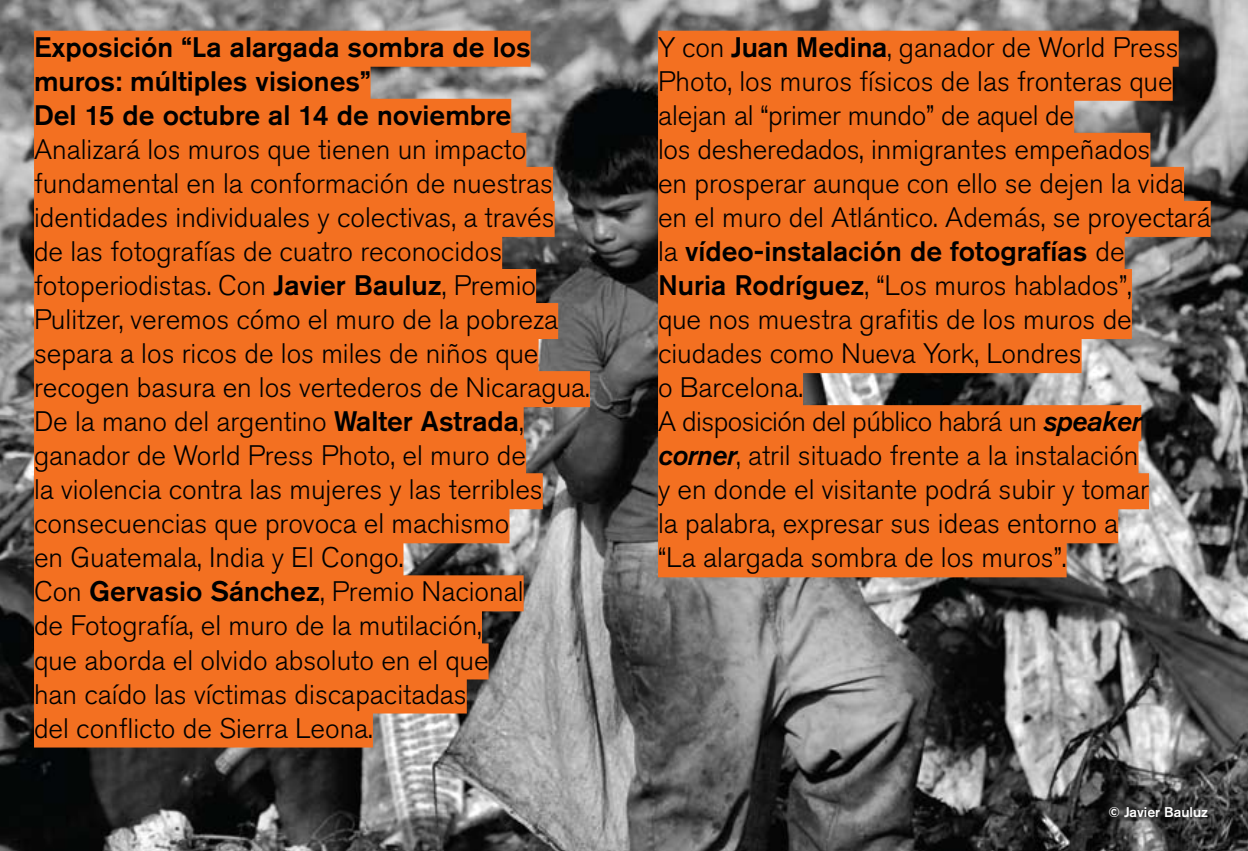
<style>
.page{position:relative;width:1248px;height:851px;background:#fff}
.page>*{position:absolute;margin:0;border:0;box-sizing:border-box;transform-origin:0 0}
.t1{font:300 28px/34px "Akzidenz Grotesk Pro";color:#000}
.t2{font:500 28px/34px "Akzidenz Grotesk Pro";color:#000}
.t3{font:500 14px "Akzidenz Grotesk Pro";color:#fff}
.s1{font-weight:500}
.s2{font-weight:500;font-style:italic}
</style>
<div class="page">
<img style="left:0;top:0;width:1247px;height:850px">
<div style="left:34px;top:31px;width:496px;height:36px;background:#f37021"></div>
<div style="left:34px;top:65px;width:336px;height:36px;background:#f37021"></div>
<div style="left:34px;top:99px;width:477px;height:36px;background:#f37021"></div>
<div style="left:34px;top:133px;width:492px;height:36px;background:#f37021"></div>
<div style="left:34px;top:167px;width:519px;height:36px;background:#f37021"></div>
<div style="left:34px;top:201px;width:520px;height:36px;background:#f37021"></div>
<div style="left:34px;top:235px;width:468px;height:36px;background:#f37021"></div>
<div style="left:34px;top:269px;width:502px;height:36px;background:#f37021"></div>
<div style="left:34px;top:303px;width:524px;height:36px;background:#f37021"></div>
<div style="left:34px;top:337px;width:504px;height:36px;background:#f37021"></div>
<div style="left:34px;top:371px;width:556px;height:36px;background:#f37021"></div>
<div style="left:34px;top:405px;width:489px;height:36px;background:#f37021"></div>
<div style="left:34px;top:439px;width:492px;height:36px;background:#f37021"></div>
<div style="left:34px;top:473px;width:508px;height:36px;background:#f37021"></div>
<div style="left:34px;top:507px;width:475px;height:36px;background:#f37021"></div>
<div style="left:34px;top:541px;width:369px;height:36px;background:#f37021"></div>
<div style="left:34px;top:575px;width:489px;height:36px;background:#f37021"></div>
<div style="left:34px;top:609px;width:448px;height:36px;background:#f37021"></div>
<div style="left:34px;top:643px;width:454px;height:36px;background:#f37021"></div>
<div style="left:34px;top:677px;width:433px;height:36px;background:#f37021"></div>
<div style="left:34px;top:711px;width:339px;height:36px;background:#f37021"></div>
<div style="left:658px;top:31px;width:520px;height:36px;background:#f37021"></div>
<div style="left:658px;top:65px;width:514px;height:36px;background:#f37021"></div>
<div style="left:658px;top:99px;width:416px;height:36px;background:#f37021"></div>
<div style="left:658px;top:133px;width:492px;height:36px;background:#f37021"></div>
<div style="left:658px;top:167px;width:525px;height:36px;background:#f37021"></div>
<div style="left:658px;top:201px;width:552px;height:36px;background:#f37021"></div>
<div style="left:658px;top:235px;width:466px;height:36px;background:#f37021"></div>
<div style="left:658px;top:269px;width:473px;height:36px;background:#f37021"></div>
<div style="left:658px;top:303px;width:473px;height:36px;background:#f37021"></div>
<div style="left:658px;top:337px;width:423px;height:36px;background:#f37021"></div>
<div style="left:658px;top:371px;width:145px;height:36px;background:#f37021"></div>
<div style="left:658px;top:405px;width:483px;height:36px;background:#f37021"></div>
<div style="left:658px;top:439px;width:480px;height:36px;background:#f37021"></div>
<div style="left:658px;top:473px;width:490px;height:36px;background:#f37021"></div>
<div style="left:658px;top:507px;width:460px;height:36px;background:#f37021"></div>
<div style="left:658px;top:541px;width:408px;height:36px;background:#f37021"></div>
<p class="t2" style="left:34px;top:29px;width:498px">Exposición “La alargada sombra de los muros: múltiples visiones”<br>Del 15 de octubre al 14 de noviembre</p>
<p class="t1" style="left:34px;top:132px;width:557px">Analizará los muros que tienen un impacto fundamental en la conformación de nuestras identidades individuales y colectivas, a través de las fotografías de cuatro reconocidos fotoperiodistas. Con <span class="s1">Javier Bauluz</span>, Premio Pulitzer, veremos cómo el muro de la pobreza separa a los ricos de los miles de niños que recogen basura en los vertederos de Nicaragua.<br>De la mano del argentino <span class="s1">Walter Astrada</span>, ganador de World Press Photo, el muro de<br>la violencia contra las mujeres y las terribles consecuencias que provoca el machismo<br>en Guatemala, India y El Congo.<br>Con <span class="s1">Gervasio Sánchez</span>, Premio Nacional<br>de Fotografía, el muro de la mutilación,<br>que aborda el olvido absoluto en el que<br>han caído las víctimas discapacitadas<br>del conflicto de Sierra Leona.</p>
<p class="t1" style="left:658px;top:30px;width:554px">Y con <span class="s1">Juan Medina</span>, ganador de World Press Photo, los muros físicos de las fronteras que alejan al “primer mundo” de aquel de<br>los desheredados, inmigrantes empeñados<br>en prosperar aunque con ello se dejen la vida en el muro del Atlántico. Además, se proyectará la <span class="s1">vídeo-instalación de fotografías</span> de<br><span class="s1">Nuria Rodríguez</span>, “Los muros hablados”,<br>que nos muestra grafitis de los muros de ciudades como Nueva York, Londres<br>o Barcelona.<br>A disposición del público habrá un <span class="s2">speaker corner</span>, atril situado frente a la instalación<br>y en donde el visitante podrá subir y tomar<br>la palabra, expresar sus ideas entorno a<br>“La alargada sombra de los muros”.</p>
<p class="t3" style="left:1108px;top:802px;width:101px">© Javier Bauluz</p>
</div>
